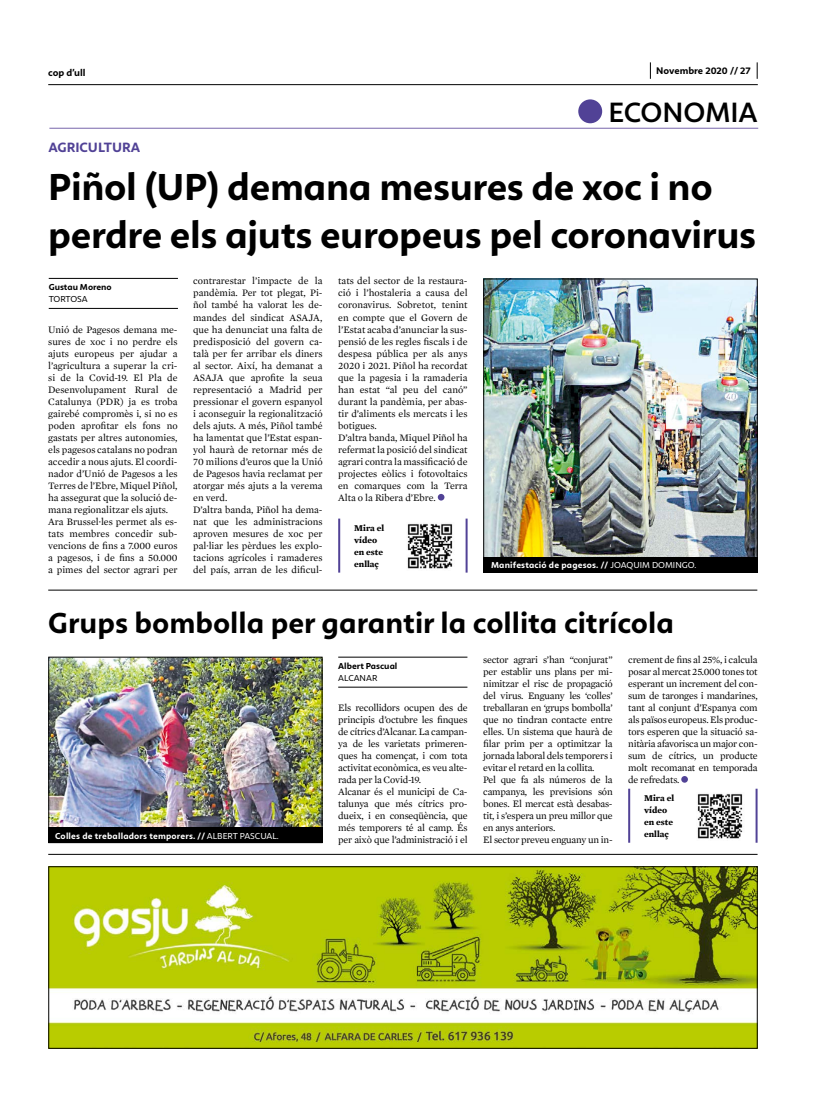
<style>
.page{position:relative;width:820px;height:1106px;background:#fff}
.page>*{position:absolute;margin:0;border:0;box-sizing:border-box;transform-origin:0 0}
.t1{font:700 39px/48px "Calima";letter-spacing:-.01em;color:#000}
.t2{font:700 30px "Calima";color:#000}
.t3{font:600 29px "Calima";letter-spacing:-.01em;color:#000}
.t4{font:700 14px "Calima";color:#514296}
.t5{font:10px/12px "Mercury Text G1";color:#000}
.t6{font:10px/12px "Mercury Text G1";letter-spacing:-.02em;color:#000}
.t7{font:700 10px "Calima";color:#000}
.t8{font:700 9px "Calima";letter-spacing:.02em;color:#fff}
.t9{font:700 9px/12px "Mercury Text G1";color:#000}
.t10{font:700 9px "Calima";color:#000}
.t11{font:9px "Calima";color:#000}
.s1{font-weight:400}
</style>
<div class="page">
<hr style="left:48px;top:84px;width:709px;height:1px;background:#000">
<svg style="left:649px;top:62px;width:1px;height:17px"></svg>
<svg style="left:756px;top:62px;width:1px;height:17px"></svg>
<hr style="left:49px;top:128px;width:709px;height:1px;background:#7766ab">
<div style="left:578px;top:99px;width:24px;height:24px;background:#514296;border-radius:50%"></div>
<img style="left:50px;top:868px;width:705px;height:178px">
<div style="left:48px;top:866px;width:709px;height:182px;border:1px solid #000"></div>
<hr style="left:48px;top:853px;width:709px;height:1px;background:#000">
<hr style="left:48px;top:589px;width:709px;height:1px;background:#000">
<div style="left:437px;top:494px;width:7px;height:6px;background:#514296;border-radius:50%"></div>
<hr style="left:49px;top:308px;width:129px;height:1px;background:#000">
<hr style="left:49px;top:278px;width:129px;height:1px;background:#000">
<img style="left:485px;top:280px;width:270px;height:277px">
<div style="left:483px;top:278px;width:274px;height:294px;border:1px solid #000"></div>
<div style="left:483px;top:557px;width:274px;height:15px;background:#000"></div>
<svg style="left:681px;top:776px;width:6px;height:6px"></svg>
<hr style="left:338px;top:686px;width:129px;height:1px;background:#000">
<hr style="left:338px;top:656px;width:129px;height:1px;background:#000">
<img style="left:50px;top:658px;width:270px;height:169px">
<div style="left:48px;top:656px;width:274px;height:187px;border:1px solid #000"></div>
<div style="left:48px;top:827px;width:274px;height:15px;background:#000"></div>
<img style="left:697px;top:793px;width:46px;height:46px">
<hr style="left:628px;top:788px;width:2px;height:54px;background:#514296">
<hr style="left:755px;top:788px;width:2px;height:54px;background:#514296">
<img style="left:407px;top:523px;width:46px;height:46px">
<hr style="left:338px;top:518px;width:2px;height:54px;background:#514296">
<hr style="left:465px;top:518px;width:2px;height:54px;background:#514296">
<p class="t7" style="left:48px;top:67px;width:39px">cop d’ull</p>
<p class="t7" style="left:655px;top:65px;width:96px">Novembre 2020 // 27</p>
<h3 class="t3" style="left:608px;top:96px;width:150px">ECONOMIA</h3>
<h3 class="t4" style="left:48px;top:140px;width:93px">AGRICULTURA</h3>
<h1 class="t1" style="left:48px;top:163px;width:709px">Piñol (UP) demana mesures de xoc i no perdre els ajuts europeus pel coronavirus</h1>
<p class="t10" style="left:49px;top:282px;width:64px">Gustau Moreno</p>
<p class="t11" style="left:49px;top:294px;width:41px">TORTOSA</p>
<p class="t5" style="left:48px;top:323px;width:131px">Unió de Pagesos demana me&shy;sures de xoc i no perdre els ajuts europeus per ajudar a l’agricultura a superar la cri&shy;si de la Covid-19. El Pla de<br>Desenvolupament Rural de<br>Catalunya (PDR) ja es troba gairebé compromès i, si no es poden aprofitar els fons no gastats per altres autonomies, els pagesos catalans no podran accedir a nous ajuts. El coordi&shy;nador d’Unió de Pagesos a les<br>Terres de l’Ebre, Miquel Piñol, ha assegurat que la solució de&shy;mana regionalitzar els ajuts.<br>Ara Brussel·les permet als es&shy;tats membres concedir sub&shy;vencions de fins a 7.000 euros a pagesos, i de fins a 50.000 a pimes del sector agrari per</p>
<p class="t5" style="left:193px;top:275px;width:131px">contrarestar l’impacte de la pandèmia. Per tot plegat, Pi&shy;ñol també ha valorat les de&shy;mandes del sindicat ASAJA, que ha denunciat una falta de predisposició del govern ca&shy;talà per fer arribar els diners al sector. Així, ha demanat a<br>ASAJA que aprofite la seua representació a Madrid per pressionar el govern espanyol i aconseguir la regionalització dels ajuts. A més, Piñol també ha lamentat que l’Estat espan&shy;yol haurà de retornar més de<br>70 milions d’euros que la Unió de Pagesos havia reclamat per atorgar més ajuts a la verema en verd.<br>D’altra banda, Piñol ha dema&shy;nat que les administracions aproven mesures de xoc per pal·liar les pèrdues les explo&shy;tacions agrícoles i ramaderes del país, arran de les dificul-</p>
<p class="t5" style="left:338px;top:275px;width:131px">tats del sector de la restaura&shy;ció i l’hostaleria a causa del coronavirus. Sobretot, tenint en compte que el Govern de l’Estat acaba d’anunciar la sus&shy;pensió de les regles fiscals i de despesa pública per als anys<br>2020 i 2021. Piñol ha recordat que la pagesia i la ramaderia han estat “al peu del canó” durant la pandèmia, per abas&shy;tir d’aliments els mercats i les botigues.<br>D’altra banda, Miquel Piñol ha refermat la posició del sindicat agrari contra la massificació de projectes eòlics i fotovoltaics en comarques com la Terra<br>Alta o la Ribera d’Ebre.</p>
<p class="t9" style="left:354px;top:521px;width:31px">Mira el vídeo en este enllaç</p>
<p class="t8" style="left:491px;top:560px;width:207px">Manifestació de pagesos. // <span class="s1">JOAQUIM DOMINGO.</span></p>
<h2 class="t2" style="left:48px;top:605px;width:627px">Grups bombolla per garantir la collita citrícola</h2>
<p class="t10" style="left:338px;top:660px;width:61px">Albert Pascual</p>
<p class="t11" style="left:338px;top:672px;width:41px">ALCANAR</p>
<p class="t6" style="left:483px;top:653px;width:131px">sector agrari s’han “conjurat” per establir uns plans per mi&shy;nimitzar el risc de propagació del virus. Enguany les ‘colles’ treballaran en ‘grups bombolla’ que no tindran contacte entre elles. Un sistema que haurà de filar prim per a optimitzar la jornada laboral dels temporers i evitar el retard en la collita.<br>Pel que fa als números de la campanya, les previsions són bones. El mercat està desabas&shy;tit, i s’espera un preu millor que en anys anteriors.<br>El sector preveu enguany un in-</p>
<p class="t5" style="left:628px;top:653px;width:131px;text-align:justify">crement de fins al 25%, i calcula posar al mercat 25.000 tones tot esperant un increment del con&shy;sum de taronges i mandarines, tant al conjunt d’Espanya com als països europeus. Els produc&shy;tors esperen que la situació sa&shy;nitària afavorisca un major con&shy;sum de cítrics, un producte molt recomanat en temporada de refredats.</p>
<p class="t6" style="left:338px;top:701px;width:131px">Els recollidors ocupen des de principis d’octubre les finques de cítrics d’Alcanar. La campan&shy;ya de les varietats primeren&shy;ques ha començat, i com tota activitat econòmica, es veu alte&shy;rada per la Covid-19.<br>Alcanar és el municipi de Ca&shy;talunya que més cítrics pro&shy;dueix, i en conseqüència, que més temporers té al camp. És per això que l’administració i el</p>
<p class="t9" style="left:644px;top:791px;width:31px">Mira el vídeo en este enllaç</p>
<p class="t8" style="left:55px;top:830px;width:225px">Colles de treballadors temporers. // <span class="s1">ALBERT PASCUAL.</span></p>
</div>
